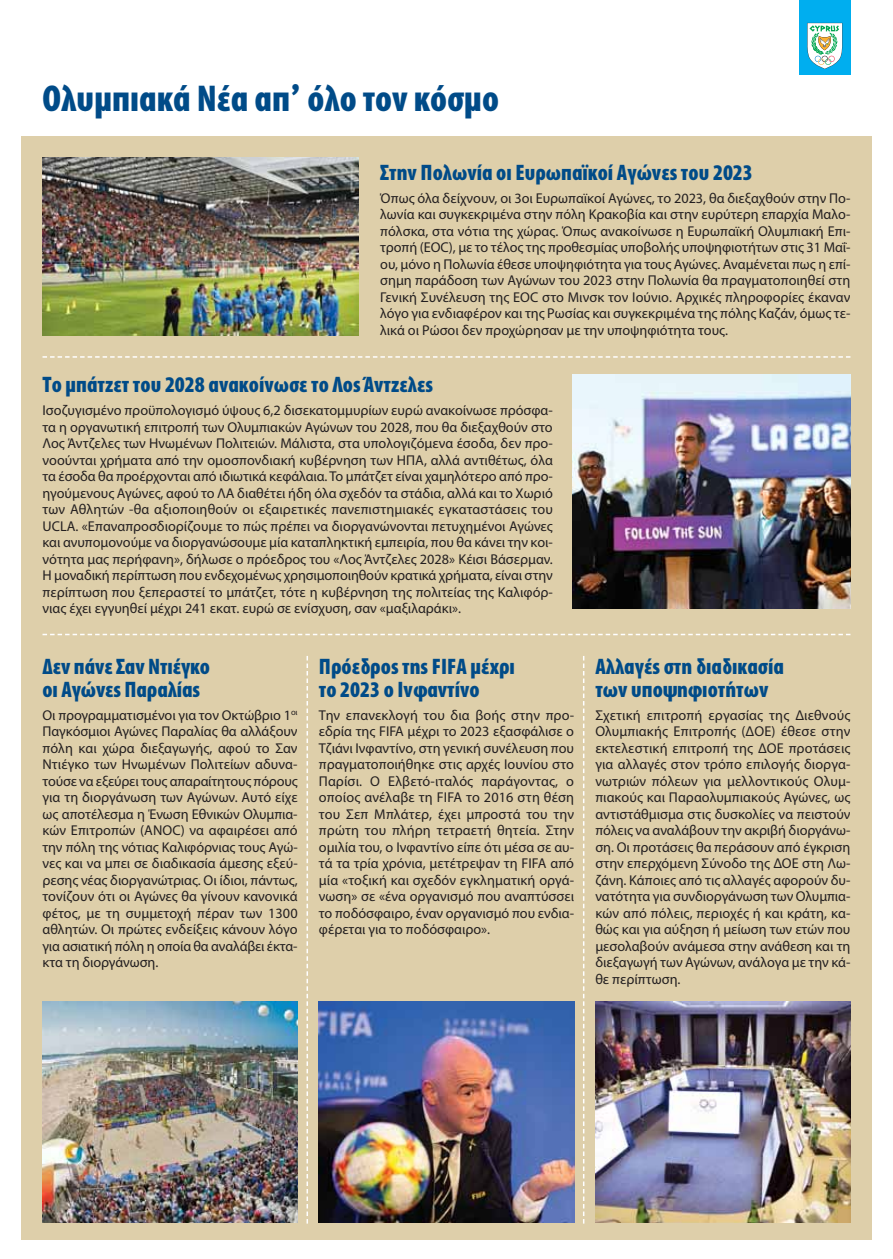
<style>
.page{position:relative;width:893px;height:1259px;background:#fff}
.page>*{position:absolute;margin:0;border:0;box-sizing:border-box;transform-origin:0 0}
.t1{font:700 37.5px "Myriad Condensed Greek";color:#004b88}
.t2{font:700 22.5px/23px "Myriad Condensed Greek";color:#004b88}
.t3{font:14.25px/16.5px "Myriad Pro";color:#231f20;text-align:justify}
.s1{font-family:"PF Transport"}
</style>
<div class="page">
<div style="left:21px;top:137px;width:851px;height:1102px;background:#decfaa"></div>
<div style="left:799px;top:0;width:51px;height:74px;background:#00aeef"></div>
<svg style="left:807px;top:23px;width:35px;height:46px;background:#afd8cc"></svg>
<img style="left:43px;top:157px;width:316px;height:179px">
<img style="left:595px;top:1001px;width:255px;height:221px">
<img style="left:572px;top:375px;width:278px;height:234px">
<img style="left:43px;top:1001px;width:255px;height:221px">
<img style="left:319px;top:1001px;width:255px;height:221px">
<svg style="left:307px;top:656px;width:1px;height:567px"></svg>
<svg style="left:583px;top:656px;width:1px;height:567px"></svg>
<svg style="left:43px;top:634px;width:807px;height:1px"></svg>
<svg style="left:43px;top:356px;width:807px;height:2px"></svg>
<h1 class="t1" style="left:43px;top:86px;width:458px">Ολυμπιακά Νέα απ<span class="s1">’</span> όλο τον κόσμο</h1>
<h2 class="t2" style="left:380px;top:163px;width:374px">Στην Πολωνία οι Ευρωπαϊκοί Αγώνες του 2023</h2>
<p class="t3" style="left:380px;top:191px;width:472px">Όπως όλα δείχνουν, οι 3οι Ευρωπαϊκοί Αγώνες, το 2023, θα διεξαχθούν στην Πο&shy;λωνία και συγκεκριμένα στην πόλη Κρακοβία και στην ευρύτερη επαρχία Μαλο&shy;πόλσκα, στα νότια της χώρας. Όπως ανακοίνωσε η Ευρωπαϊκή Ολυμπιακή Επι&shy;τροπή (EOC), με το τέλος της προθεσμίας υποβολής υποψηφιοτήτων στις 31 Μαΐ&shy;ου, μόνο η Πολωνία έθεσε υποψηφιότητα για τους Αγώνες. Αναμένεται πως η επί&shy;σημη παράδοση των Αγώνων του 2023 στην Πολωνία θα πραγματοποιηθεί στη Γενική Συνέλευση της EOC στο Μινσκ τον Ιούνιο. Αρχικές πληροφορίες έκαναν λόγο για ενδιαφέρον και της Ρωσίας και συγκεκριμένα της πόλης Καζάν, όμως τε&shy;λικά οι Ρώσοι δεν προχώρησαν με την υποψηφιότητα τους.</p>
<h2 class="t2" style="left:43px;top:376px;width:392px">Το μπάτζετ του 2028 ανακοίνωσε το Λος Άντζελες</h2>
<p class="t3" style="left:43px;top:403px;width:512px">Ισοζυγισμένο προϋπολογισμό ύψους 6,2 δισεκατομμυρίων ευρώ ανακοίνωσε πρόσφα&shy;τα η οργανωτική επιτροπή των Ολυμπιακών Αγώνων του 2028, που θα διεξαχθούν στο Λος Άντζελες των Ηνωμένων Πολιτειών. Μάλιστα, στα υπολογιζόμενα έσοδα, δεν προ&shy;νοούνται χρήματα από την ομοσπονδιακή κυβέρνηση των ΗΠΑ, αλλά αντιθέτως, όλα τα έσοδα θα προέρχονται από ιδιωτικά κεφάλαια. Το μπάτζετ είναι χαμηλότερο από προ&shy;ηγούμενους Αγώνες, αφού το ΛΑ διαθέτει ήδη όλα σχεδόν τα στάδια, αλλά και το Χωριό των Αθλητών -θα αξιοποιηθούν οι εξαιρετικές πανεπιστημιακές εγκαταστάσεις του UCLA. «Επαναπροσδιορίζουμε το πώς πρέπει να διοργανώνονται πετυχημένοι Αγώνες και ανυπομονούμε να διοργανώσουμε μία καταπληκτική εμπειρία, που θα κάνει την κοι&shy;νότητα μας περήφανη», δήλωσε ο πρόεδρος του «Λος Άντζελες 2028» Κέισι Βάσερμαν.<br>Η μοναδική περίπτωση που ενδεχομένως χρησιμοποιηθούν κρατικά χρήματα, είναι στην περίπτωση που ξεπεραστεί το μπάτζετ, τότε η κυβέρνηση της πολιτείας της Καλιφόρ&shy;νιας έχει εγγυηθεί μέχρι 241 εκατ. ευρώ σε ενίσχυση, σαν «μαξιλαράκι».</p>
<h2 class="t2" style="left:43px;top:658px;width:169px">Δεν πάνε Σαν Ντιέγκο οι Αγώνες Παραλίας</h2>
<p class="t3" style="left:43px;top:708px;width:257px">Οι προγραμματισμένοι για τον Οκτώβριο 1<sup>οι </sup>Παγκόσμιοι Αγώνες Παραλίας θα αλλάξουν πόλη και χώρα διεξαγωγής, αφού το Σαν Ντιέγκο των Ηνωμένων Πολιτείων αδυνα&shy;τούσε να εξεύρει τους απαραίτητους πόρους για τη διοργάνωση των Αγώνων. Αυτό είχε ως αποτέλεσμα η Ένωση Εθνικών Ολυμπια&shy;κών Επιτροπών (ANOC) να αφαιρέσει από την πόλη της νότιας Καλιφόρνιας τους Αγώ&shy;νες και να μπει σε διαδικασία άμεσης εξεύ&shy;ρεσης νέας διοργανώτριας. Οι ίδιοι, πάντως, τονίζουν ότι οι Αγώνες θα γίνουν κανονικά φέτος, με τη συμμετοχή πέραν των 1300 αθλητών. Οι πρώτες ενδείξεις κάνουν λόγο για ασιατική πόλη η οποία θα αναλάβει έκτα&shy;κτα τη διοργάνωση.</p>
<h2 class="t2" style="left:319px;top:658px;width:198px">Πρόεδρος της FIFA μέχρι το 2023 ο Ινφαντίνο</h2>
<p class="t3" style="left:319px;top:708px;width:257px">Την επανεκλογή του δια βοής στην προ&shy;εδρία της FIFA μέχρι το 2023 εξασφάλισε ο Τζιάνι Ινφαντίνο, στη γενική συνέλευση που πραγματοποιήθηκε στις αρχές Ιουνίου στο Παρίσι. Ο Ελβετό-ιταλός παράγοντας, ο οποίος ανέλαβε τη FIFA το 2016 στη θέση του Σεπ Μπλάτερ, έχει μπροστά του την πρώτη του πλήρη τετραετή θητεία. Στην ομιλία του, ο Ινφαντίνο είπε ότι μέσα σε αυ&shy;τά τα τρία χρόνια, μετέτρεψαν τη FIFA από μία «τοξική και σχεδόν εγκληματική οργά&shy;νωση» σε «ένα οργανισμό που αναπτύσσει το ποδόσφαιρο, έναν οργανισμό που ενδια&shy;φέρεται για το ποδόσφαιρο».</p>
<h2 class="t2" style="left:595px;top:658px;width:190px">Αλλαγές στη διαδικασία των υποψηφιοτήτων</h2>
<p class="t3" style="left:595px;top:708px;width:257px">Σχετική επιτροπή εργασίας της Διεθνούς Ολυμπιακής Επιτροπής (ΔΟΕ) έθεσε στην εκτελεστική επιτροπή της ΔΟΕ προτάσεις για αλλαγές στον τρόπο επιλογής διοργα&shy;νωτριών πόλεων για μελλοντικούς Ολυμ&shy;πιακούς και Παραολυμπιακούς Αγώνες, ως αντιστάθμισμα στις δυσκολίες να πειστούν πόλεις να αναλάβουν την ακριβή διοργάνω&shy;ση. Οι προτάσεις θα περάσουν από έγκριση στην επερχόμενη Σύνοδο της ΔΟΕ στη Λω&shy;ζάνη. Κάποιες από τις αλλαγές αφορούν δυ&shy;νατότητα για συνδιοργάνωση των Ολυμπια&shy;κών από πόλεις, περιοχές ή και κράτη, κα&shy;θώς και για αύξηση ή μείωση των ετών που μεσολαβούν ανάμεσα στην ανάθεση και τη διεξαγωγή των Αγώνων, ανάλογα με την κά&shy;θε περίπτωση.</p>
</div>
